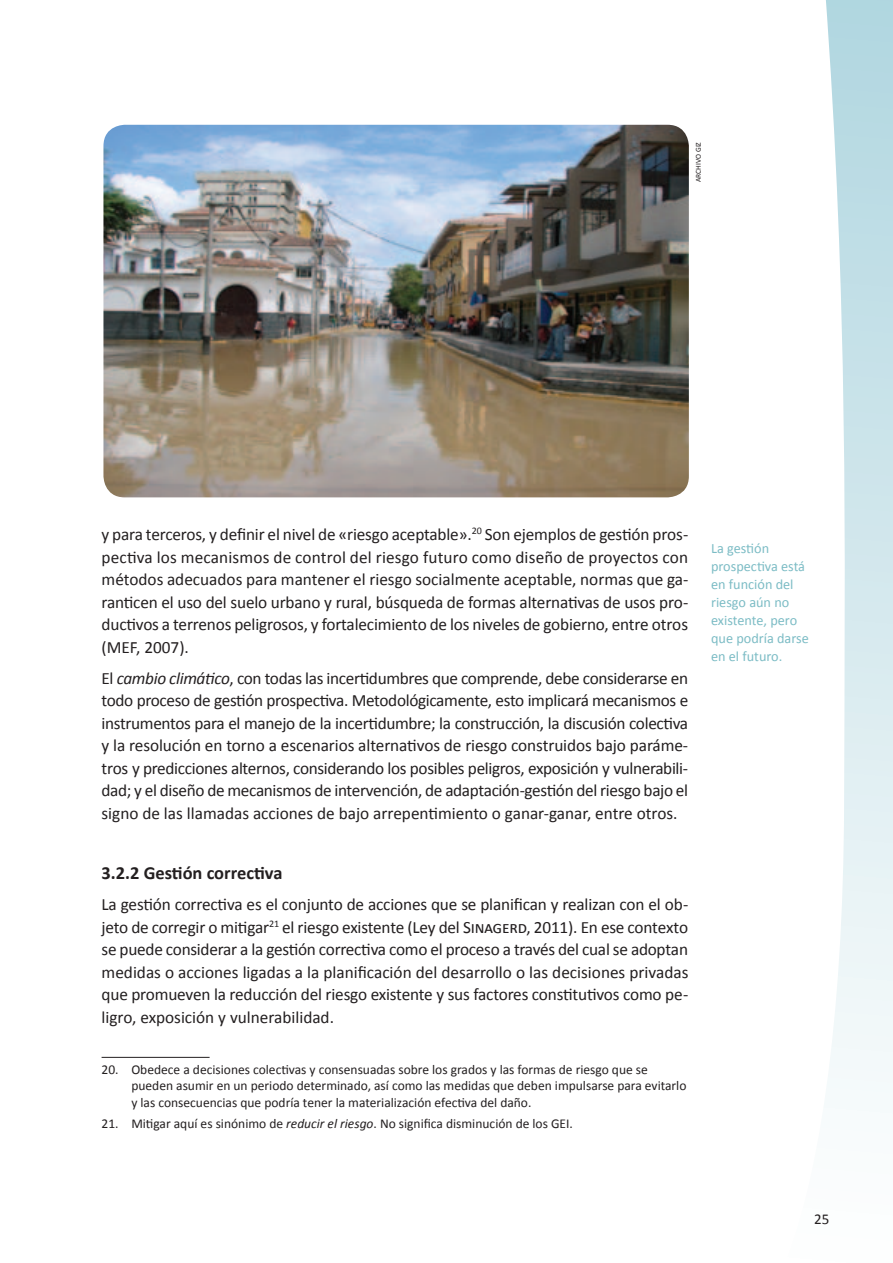
<style>
.page{position:relative;width:893px;height:1263px;background:#fff}
.page>*{position:absolute;margin:0;border:0;box-sizing:border-box;transform-origin:0 0}
.t1{font:700 18.45px "Calibri";color:#231f20}
.t2{font:17.25px/22.5px "Calibri";letter-spacing:-.01em;color:#231f20;text-align:justify}
.t3{font:15px "Calibri";color:#231f20}
.t4{font:14.25px/18px "Calibri";color:#7cbcc5}
.t5{font:13.5px/16.5px "Calibri";color:#231f20}
.t6{font:7.5px "Calibri";color:#231f20}
.s1{font-style:italic}
</style>
<div class="page">
<svg style="left:826px;top:0;width:67px;height:1093px"></svg>
<hr style="left:102px;top:1057px;width:108px;height:1px;background:#231f20">
<img style="left:103px;top:125px;width:586px;height:372px">
<p class="t6" style="left:693px;top:182px;width:41px;rotate:-90deg">ARCHIVO GIZ</p>
<p class="t2" style="left:102px;top:522px;width:588px">y para terceros, y definir el nivel de «riesgo aceptable».<sup>20</sup> Son ejemplos de gestión pros&shy;pectiva los mecanismos de control del riesgo futuro como diseño de proyectos con métodos adecuados para mantener el riesgo socialmente aceptable, normas que ga&shy;ranticen el uso del suelo urbano y rural, búsqueda de formas alternativas de usos pro&shy;ductivos a terrenos peligrosos, y fortalecimiento de los niveles de gobierno, entre otros (MEF, 2007).</p>
<p class="t2" style="left:102px;top:666px;width:588px">El <span class="s1">cambio climático</span>, con todas las incertidumbres que comprende, debe considerarse en todo proceso de gestión prospectiva. Metodológicamente, esto implicará mecanismos e instrumentos para el manejo de la incertidumbre; la construcción, la discusión colectiva y la resolución en torno a escenarios alternativos de riesgo construidos bajo paráme&shy;tros y predicciones alternos, considerando los posibles peligros, exposición y vulnerabili&shy;dad; y el diseño de mecanismos de intervención, de adaptación-gestión del riesgo bajo el signo de las llamadas acciones de bajo arrepentimiento o ganar-ganar, entre otros.</p>
<p class="t1" style="left:102px;top:861px;width:182px">3.2.2 Gestión correctiva</p>
<p class="t2" style="left:102px;top:892px;width:588px">La gestión correctiva es el conjunto de acciones que se planifican y realizan con el ob&shy;jeto de corregir o mitigar<sup>21</sup> el riesgo existente (Ley del Sinagerd, 2011). En ese contexto se puede considerar a la gestión correctiva como el proceso a través del cual se adoptan medidas o acciones ligadas a la planificación del desarrollo o las decisiones privadas que promueven la reducción del riesgo existente y sus factores constitutivos como pe&shy;ligro, exposición y vulnerabilidad.</p>
<p class="t5" style="left:131px;top:1060px;width:557px;text-indent:-30px">20. Obedece a decisiones colectivas y consensuadas sobre los grados y las formas de riesgo que se pueden asumir en un periodo determinado, así como las medidas que deben impulsarse para evitarlo y las consecuencias que podría tener la materialización efectiva del daño.</p>
<p class="t5" style="left:102px;top:1114px;width:473px">21. Mitigar aquí es sinónimo de <span class="s1">reducir el riesgo</span>. No significa disminución de los GEI.</p>
<p class="t4" style="left:711px;top:538px;width:99px">La gestión prospectiva está en función del riesgo aún no existente, pero que podría darse en el futuro.</p>
<p class="t3" style="left:814px;top:1210px;width:17px">25</p>
</div>
